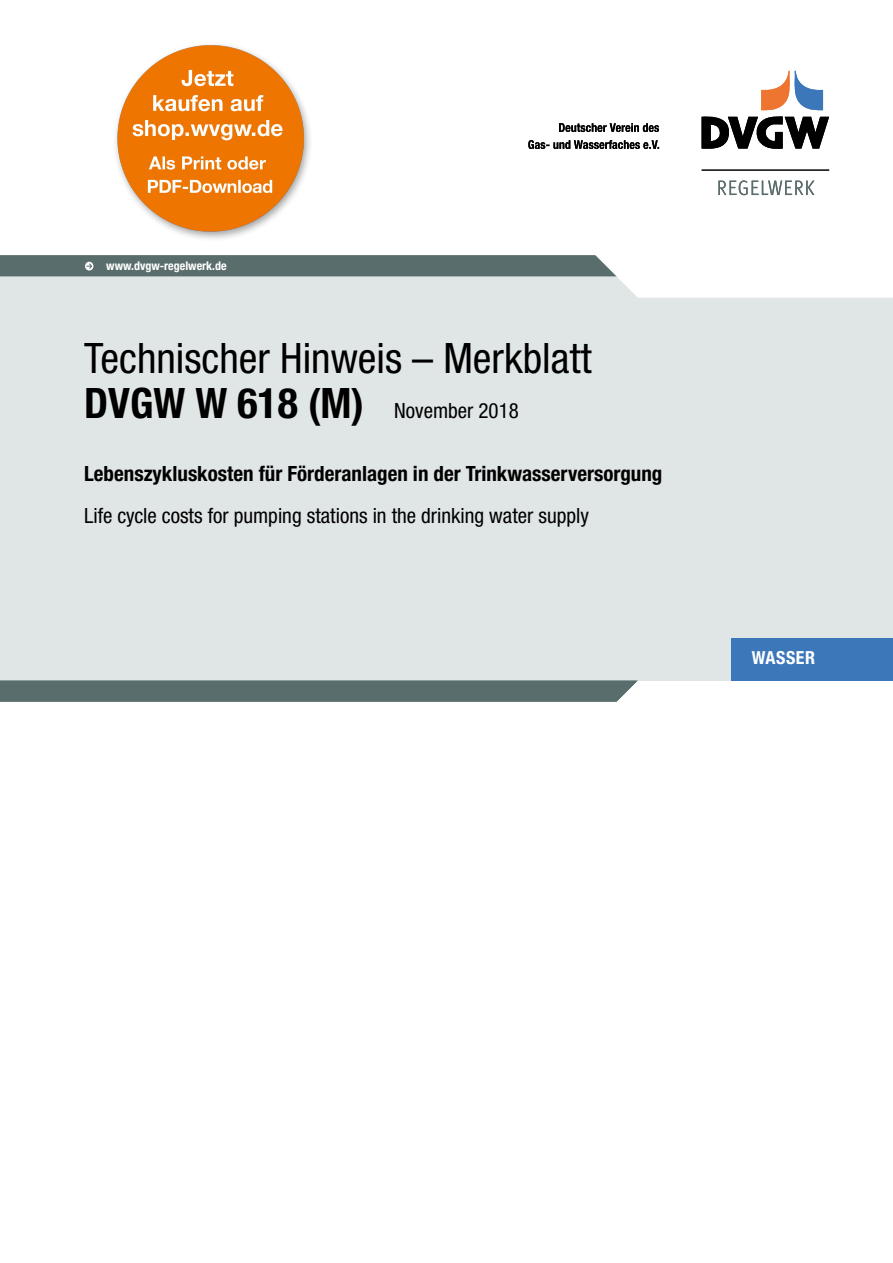
<style>
.page{position:relative;width:893px;height:1263px;background:#fff}
.page>*{position:absolute;margin:0;border:0;box-sizing:border-box;transform-origin:0 0}
.t1{font:condensed 42px "Helvetica Neue LT Pro";color:#000}
.t2{font:condensed 21px "Helvetica Neue LT Pro";color:#000}
.t3{font:700 condensed 21px "Helvetica Neue LT Pro";color:#000}
.t4{font:700 condensed 18px "Helvetica Neue LT Pro";letter-spacing:.03em;color:#fff}
.t5{font:700 condensed 12px "Helvetica Neue LT Pro";color:#fff}
.s1{font-weight:700;font-size:42px}
</style>
<div class="page">
<div style="left:0;top:255px;width:893px;height:425px;background:#e0e5e6"></div>
<svg style="left:0;top:680px;width:638px;height:22px;background:#5f7272"></svg>
<svg style="left:702px;top:71px;width:127px;height:78px"></svg>
<hr style="left:702px;top:170px;width:127px;height:1px;background:#000">
<svg style="left:528px;top:140px;width:131px;height:9px"></svg>
<svg style="left:559px;top:123px;width:100px;height:9px"></svg>
<svg style="left:718px;top:180px;width:96px;height:15px"></svg>
<svg style="left:0;top:255px;width:893px;height:43px"></svg>
<div style="left:731px;top:638px;width:162px;height:42px;background:#3c77ba"></div>
<img style="left:115px;top:44px;width:195px;height:195px">
<p class="t5" style="left:106px;top:259px;width:122px">www.dvgw-regelwerk.de</p>
<h1 class="t1" style="left:84px;top:334px;width:509px">Technischer Hinweis – Merkblatt</h1>
<p class="t2" style="left:84px;top:399px;width:436px"><span class="s1">DVGW W 618 (M)</span> November 2018</p>
<p class="t3" style="left:84px;top:461px;width:580px">Lebenszykluskosten für Förderanlagen in der Trinkwasserversorgung</p>
<p class="t2" style="left:84px;top:503px;width:506px">Life cycle costs for pumping stations in the drinking water supply</p>
<p class="t4" style="left:752px;top:647px;width:65px">WASSER</p>
</div>
